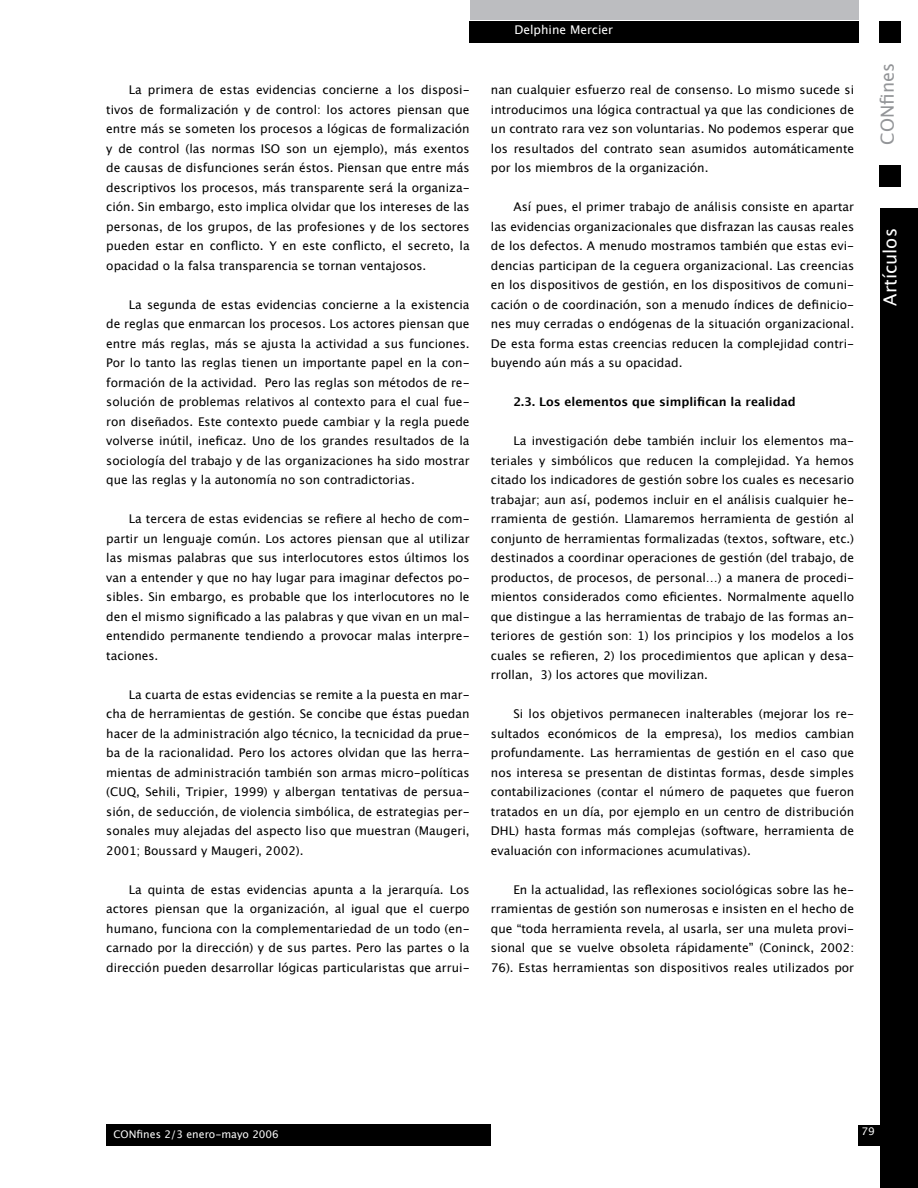
<style>
.page{position:relative;width:918px;height:1188px;background:#fff}
.page>*{position:absolute;margin:0;border:0;box-sizing:border-box;transform-origin:0 0}
.t1{font:18px "Lucida Grande";color:#fff}
.t2{font:18px "Lucida Grande";color:#939598}
.t3{font:12px/19.5px "Lucida Grande";color:#000;text-align:justify}
.t4{font:700 12px "Lucida Grande";color:#000}
.t5{font:12px "Lucida Grande";color:#fff}
.t6{font:10.5px "Lucida Grande";color:#fcfcfc}
</style>
<div class="page">
<div style="left:880px;top:208px;width:38px;height:980px;background:#000"></div>
<div style="left:469px;top:21px;width:389px;height:21px;background:#000"></div>
<div style="left:470px;top:0;width:388px;height:19px;background:#bcbdc0"></div>
<div style="left:879px;top:21px;width:22px;height:21px;background:#000"></div>
<div style="left:879px;top:166px;width:22px;height:21px;background:#000"></div>
<div style="left:106px;top:1124px;width:385px;height:21px;background:#000"></div>
<div style="left:858px;top:1125px;width:42px;height:20px;background:#000"></div>
<p class="t3" style="left:106px;top:81px;width:365px;text-indent:22px">La primera de estas evidencias concierne a los disposi&shy;tivos de formalización y de control: los actores piensan que entre más se someten los procesos a lógicas de formalización y de control (las normas ISO son un ejemplo), más exentos de causas de disfunciones serán éstos. Piensan que entre más descriptivos los procesos, más transparente será la organiza&shy;ción. Sin embargo, esto implica olvidar que los intereses de las personas, de los grupos, de las profesiones y de los sectores pueden estar en conflicto. Y en este conflicto, el secreto, la opacidad o la falsa transparencia se tornan ventajosos.</p>
<p class="t3" style="left:106px;top:295px;width:365px;text-indent:22px">La segunda de estas evidencias concierne a la existencia de reglas que enmarcan los procesos. Los actores piensan que entre más reglas, más se ajusta la actividad a sus funciones.<br>Por lo tanto las reglas tienen un importante papel en la con&shy;formación de la actividad. Pero las reglas son métodos de re&shy;solución de problemas relativos al contexto para el cual fue&shy;ron diseñados. Este contexto puede cambiar y la regla puede volverse inútil, ineficaz. Uno de los grandes resultados de la sociología del trabajo y de las organizaciones ha sido mostrar que las reglas y la autonomía no son contradictorias.</p>
<p class="t3" style="left:106px;top:510px;width:365px;text-indent:22px">La tercera de estas evidencias se refiere al hecho de com&shy;partir un lenguaje común. Los actores piensan que al utilizar las mismas palabras que sus interlocutores estos últimos los van a entender y que no hay lugar para imaginar defectos po&shy;sibles. Sin embargo, es probable que los interlocutores no le den el mismo significado a las palabras y que vivan en un mal&shy;entendido permanente tendiendo a provocar malas interpre&shy;taciones.</p>
<p class="t3" style="left:106px;top:685px;width:365px;text-indent:22px">La cuarta de estas evidencias se remite a la puesta en mar&shy;cha de herramientas de gestión. Se concibe que éstas puedan hacer de la administración algo técnico, la tecnicidad da prue&shy;ba de la racionalidad. Pero los actores olvidan que las herra&shy;mientas de administración también son armas micro-políticas (CUQ, Sehili, Tripier, 1999) y albergan tentativas de persua&shy;sión, de seducción, de violencia simbólica, de estrategias per&shy;sonales muy alejadas del aspecto liso que muestran (Maugeri, 2001; Boussard y Maugeri, 2002).</p>
<p class="t3" style="left:106px;top:880px;width:365px;text-indent:22px">La quinta de estas evidencias apunta a la jerarquía. Los actores piensan que la organización, al igual que el cuerpo humano, funciona con la complementariedad de un todo (en&shy;carnado por la dirección) y de sus partes. Pero las partes o la dirección pueden desarrollar lógicas particularistas que arrui-</p>
<p class="t5" style="left:515px;top:22px;width:100px">Delphine Mercier</p>
<p class="t3" style="left:491px;top:81px;width:365px">nan cualquier esfuerzo real de consenso. Lo mismo sucede si introducimos una lógica contractual ya que las condiciones de un contrato rara vez son voluntarias. No podemos esperar que los resultados del contrato sean asumidos automáticamente por los miembros de la organización.</p>
<p class="t3" style="left:491px;top:198px;width:365px;text-indent:22px">Así pues, el primer trabajo de análisis consiste en apartar las evidencias organizacionales que disfrazan las causas reales de los defectos. A menudo mostramos también que estas evi&shy;dencias participan de la ceguera organizacional. Las creencias en los dispositivos de gestión, en los dispositivos de comuni&shy;cación o de coordinación, son a menudo índices de definicio&shy;nes muy cerradas o endógenas de la situación organizacional.<br>De esta forma estas creencias reducen la complejidad contri&shy;buyendo aún más a su opacidad.</p>
<p class="t4" style="left:513px;top:395px;width:284px">2.3. Los elementos que simplifican la realidad</p>
<p class="t3" style="left:491px;top:432px;width:365px;text-indent:22px">La investigación debe también incluir los elementos ma&shy;teriales y simbólicos que reducen la complejidad. Ya hemos citado los indicadores de gestión sobre los cuales es necesario trabajar; aun así, podemos incluir en el análisis cualquier he&shy;rramienta de gestión. Llamaremos herramienta de gestión al conjunto de herramientas formalizadas (textos, software, etc.) destinados a coordinar operaciones de gestión (del trabajo, de productos, de procesos, de personal…) a manera de procedi&shy;mientos considerados como eficientes. Normalmente aquello que distingue a las herramientas de trabajo de las formas an&shy;teriores de gestión son: 1) los principios y los modelos a los cuales se refieren, 2) los procedimientos que aplican y desa&shy;rrollan, 3) los actores que movilizan.</p>
<p class="t3" style="left:491px;top:705px;width:365px;text-indent:22px">Si los objetivos permanecen inalterables (mejorar los re&shy;sultados económicos de la empresa), los medios cambian profundamente. Las herramientas de gestión en el caso que nos interesa se presentan de distintas formas, desde simples contabilizaciones (contar el número de paquetes que fueron tratados en un día, por ejemplo en un centro de distribución DHL) hasta formas más complejas (software, herramienta de evaluación con informaciones acumulativas).</p>
<p class="t3" style="left:491px;top:880px;width:365px;text-indent:22px">En la actualidad, las reflexiones sociológicas sobre las he&shy;rramientas de gestión son numerosas e insisten en el hecho de que “toda herramienta revela, al usarla, ser una muleta provi&shy;sional que se vuelve obsoleta rápidamente” (Coninck, 2002:<br>76). Estas herramientas son dispositivos reales utilizados por</p>
<h1 class="t2" style="left:877px;top:145px;width:83px;rotate:-90deg">CONfines</h1>
<h1 class="t1" style="left:880px;top:306px;width:79px;rotate:-90deg">Artículos</h1>
<p class="t6" style="left:113px;top:1129px;width:167px">CONfines 2/3 enero-mayo 2006</p>
<p class="t6" style="left:862px;top:1126px;width:15px">79</p>
</div>
